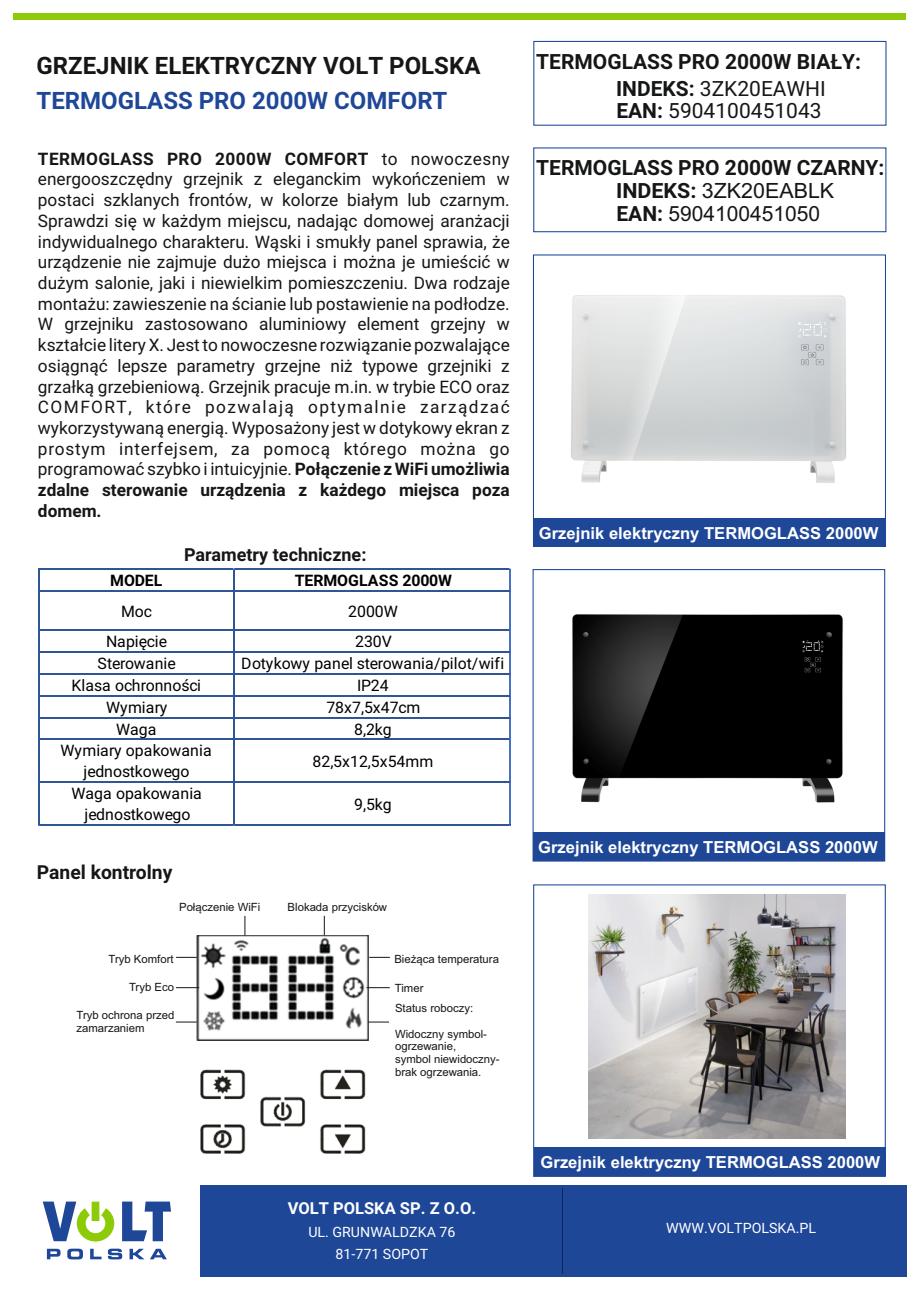
<style>
.page{position:relative;width:920px;height:1290px;background:#fff}
.page>*{position:absolute;margin:0;border:0;box-sizing:border-box;transform-origin:0 0}
.t1{font:700 24px "Roboto";color:#151616}
.t2{font:700 24px "Roboto";color:#1e4798}
.t3{font:700 21px "Roboto";color:#151616}
.t4{font:21px/21.5px "Roboto";color:#151616}
.t5{font:21px "Arial";color:#151616}
.t6{font:700 19.35px "Roboto";color:#151616}
.t7{font:700 18px "Roboto";color:#151616}
.t8{font:17.25px/20.7px "Roboto";color:#151616;text-align:justify}
.t9{font:700 16.65px "Arial";color:#fff}
.t10{font:700 16.5px "Roboto";color:#fff}
.t11{font:15.9px/20.9px "Roboto";color:#000;text-align:center}
.t12{font:700 15.9px "Roboto";color:#000}
.t13{font:14.25px/22.4px "Roboto";color:#fff;text-align:center}
.t14{font:11.4px/12.6px "Arial";color:#151616}
.s1{font-weight:700}
.s2{font-family:"Roboto";font-weight:700}
</style>
<div class="page">
<div style="left:14px;top:14px;width:892px;height:6px;background:#8dcb08"></div>
<div style="left:200px;top:1184px;width:706px;height:92px;background:#1e4798"></div>
<svg style="left:43px;top:1201px;width:71px;height:40px"></svg>
<svg style="left:122px;top:1201px;width:49px;height:40px"></svg>
<svg style="left:47px;top:1249px;width:14px;height:10px"></svg>
<svg style="left:67px;top:1248px;width:16px;height:11px"></svg>
<svg style="left:90px;top:1249px;width:12px;height:10px"></svg>
<svg style="left:108px;top:1248px;width:14px;height:11px"></svg>
<svg style="left:130px;top:1249px;width:37px;height:10px"></svg>
<hr style="left:562px;top:1187px;width:1px;height:86px;background:#09275d">
<div style="left:534px;top:518px;width:351px;height:29px;background:#1e4798"></div>
<div style="left:768px;top:854px;width:11px;height:9px;background:#7992c1"></div>
<div style="left:533px;top:254px;width:353px;height:293px;border:1px solid #1e4797"></div>
<div style="left:533px;top:41px;width:353px;height:85px;border:1px solid #1e4797"></div>
<div style="left:534px;top:832px;width:351px;height:29px;background:#1e4798"></div>
<div style="left:534px;top:1147px;width:351px;height:29px;background:#1e4798"></div>
<div style="left:533px;top:884px;width:353px;height:293px;border:1px solid #1e4797"></div>
<div style="left:533px;top:147px;width:353px;height:85px;border:1px solid #1e4797"></div>
<img style="left:589px;top:895px;width:256px;height:244px">
<hr style="left:40px;top:569px;width:471px;height:1px;background:#305496">
<hr style="left:40px;top:590px;width:471px;height:2px;background:#305496">
<hr style="left:509px;top:570px;width:2px;height:20px;background:#4472c4">
<hr style="left:40px;top:629px;width:471px;height:2px;background:#305496">
<hr style="left:509px;top:592px;width:2px;height:37px;background:#4472c4">
<hr style="left:40px;top:651px;width:471px;height:2px;background:#305496">
<hr style="left:509px;top:631px;width:2px;height:20px;background:#4472c4">
<hr style="left:40px;top:673px;width:471px;height:2px;background:#305496">
<hr style="left:509px;top:653px;width:2px;height:20px;background:#4472c4">
<hr style="left:40px;top:695px;width:471px;height:2px;background:#305496">
<hr style="left:509px;top:675px;width:2px;height:20px;background:#4472c4">
<hr style="left:40px;top:717px;width:471px;height:2px;background:#305496">
<hr style="left:509px;top:697px;width:2px;height:20px;background:#4472c4">
<hr style="left:40px;top:738px;width:471px;height:2px;background:#305496">
<hr style="left:40px;top:781px;width:471px;height:2px;background:#305496">
<hr style="left:509px;top:740px;width:2px;height:41px;background:#4472c4">
<hr style="left:39px;top:569px;width:1px;height:257px;background:#305496">
<hr style="left:233px;top:570px;width:2px;height:256px;background:#305496">
<hr style="left:40px;top:824px;width:471px;height:2px;background:#305496">
<hr style="left:509px;top:783px;width:2px;height:41px;background:#4472c4">
<svg style="left:509px;top:717px;width:2px;height:23px"></svg>
<img style="left:571px;top:295px;width:275px;height:188px">
<img style="left:572px;top:614px;width:271px;height:189px">
<img style="left:197px;top:935px;width:172px;height:106px">
<svg style="left:244px;top:916px;width:1px;height:19px"></svg>
<svg style="left:324px;top:916px;width:1px;height:19px"></svg>
<svg style="left:176px;top:957px;width:21px;height:1px"></svg>
<svg style="left:176px;top:987px;width:23px;height:1px"></svg>
<svg style="left:176px;top:1022px;width:21px;height:1px"></svg>
<svg style="left:369px;top:957px;width:21px;height:1px"></svg>
<svg style="left:367px;top:987px;width:23px;height:1px"></svg>
<svg style="left:368px;top:1022px;width:21px;height:1px"></svg>
<img style="left:200px;top:1069px;width:166px;height:85px">
<h1 class="t1" style="left:37px;top:56px;width:445px">GRZEJNIK ELEKTRYCZNY VOLT POLSKA</h1>
<h1 class="t2" style="left:37px;top:91px;width:412px">TERMOGLASS PRO 2000W COMFORT</h1>
<p class="t3" style="left:536px;top:54px;width:326px">TERMOGLASS PRO 2000W BIAŁY:</p>
<p class="t4" style="left:616px;top:80px;width:211px"><span class="s1">INDEKS:</span> 3ZK20EAWHI<br><span class="s1">EAN:</span> 5904100451043</p>
<p class="t8" style="left:38px;top:150px;width:473px"><span class="s1">TERMOGLASS PRO 2000W COMFORT</span> to nowoczesny energooszczędny grzejnik z eleganckim wykończeniem w postaci szklanych frontów, w kolorze białym lub czarnym.<br>Sprawdzi się w każdym miejscu, nadając domowej aranżacji indywidualnego charakteru. Wąski i smukły panel sprawia, że urządzenie nie zajmuje dużo miejsca i można je umieścić w dużym salonie, jaki i niewielkim pomieszczeniu. Dwa rodzaje montażu: zawieszenie na ścianie lub postawienie na podłodze.<br>W grzejniku zastosowano aluminiowy element grzejny w kształcie litery X. Jest to nowoczesne rozwiązanie pozwalające osiągnąć lepsze parametry grzejne niż typowe grzejniki z grzałką grzebieniową. Grzejnik pracuje m.in. w trybie ECO oraz COMFORT, które pozwalają optymalnie zarządzać wykorzystywaną energią. Wyposażony jest w dotykowy ekran z prostym interfejsem, za pomocą którego można go programować szybko i intuicyjnie. <span class="s1">Połączenie z WiFi umożliwia zdalne sterowanie urządzenia z każdego miejsca poza domem.</span></p>
<p class="t3" style="left:536px;top:159px;width:350px">TERMOGLASS PRO 2000W CZARNY:</p>
<p class="t5" style="left:616px;top:183px;width:220px"><span class="s2">INDEKS:</span> 3ZK20EABLK</p>
<p class="t5" style="left:616px;top:206px;width:205px"><span class="s2">EAN:</span> 5904100451050</p>
<p class="t7" style="left:184px;top:548px;width:184px">Parametry techniczne:</p>
<p class="t12" style="left:110px;top:574px;width:54px">MODEL</p>
<p class="t12" style="left:295px;top:574px;width:159px">TERMOGLASS 2000W</p>
<p class="t11" style="left:121px;top:602px;width:33px">Moc</p>
<p class="t11" style="left:348px;top:602px;width:51px">2000W</p>
<p class="t11" style="left:106px;top:633px;width:62px">Napięcie</p>
<p class="t11" style="left:355px;top:633px;width:38px">230V</p>
<p class="t11" style="left:97px;top:655px;width:80px">Sterowanie</p>
<p class="t11" style="left:241px;top:655px;width:265px">Dotykowy panel sterowania/pilot/wifi</p>
<p class="t11" style="left:72px;top:676px;width:131px">Klasa ochronności</p>
<p class="t11" style="left:357px;top:676px;width:33px">IP24</p>
<p class="t11" style="left:106px;top:698px;width:62px">Wymiary</p>
<p class="t11" style="left:326px;top:698px;width:96px">78x7,5x47cm</p>
<p class="t11" style="left:116px;top:720px;width:42px">Waga</p>
<p class="t11" style="left:354px;top:720px;width:39px">8,2kg</p>
<p class="t11" style="left:61px;top:742px;width:153px">Wymiary opakowania jednostkowego</p>
<p class="t11" style="left:312px;top:753px;width:122px">82,5x12,5x54mm</p>
<p class="t11" style="left:72px;top:784px;width:132px">Waga opakowania jednostkowego</p>
<p class="t11" style="left:354px;top:795px;width:39px">9,5kg</p>
<p class="t6" style="left:37px;top:864px;width:137px">Panel kontrolny</p>
<p class="t14" style="left:179px;top:901px;width:83px">Połączenie WiFi</p>
<p class="t14" style="left:288px;top:901px;width:101px">Blokada przycisków</p>
<p class="t14" style="left:109px;top:953px;width:67px">Tryb Komfort</p>
<p class="t14" style="left:129px;top:982px;width:46px">Tryb Eco</p>
<p class="t14" style="left:76px;top:1010px;width:99px">Tryb ochrona przed zamarzaniem</p>
<p class="t14" style="left:394px;top:953px;width:106px">Bieżąca temperatura</p>
<p class="t14" style="left:395px;top:978px;width:80px;line-height:20.5px">Timer<br>Status roboczy:</p>
<p class="t14" style="left:395px;top:1028px;width:106px">Widoczny symbol&shy;ogrzewanie,<br>symbol niewidoczny&shy;brak ogrzewania.</p>
<p class="t9" style="left:539px;top:527px;width:341px">Grzejnik elektryczny TERMOGLASS 2000W</p>
<p class="t9" style="left:538px;top:841px;width:341px">Grzejnik elektryczny TERMOGLASS 2000W</p>
<p class="t9" style="left:541px;top:1156px;width:341px">Grzejnik elektryczny TERMOGLASS 2000W</p>
<p class="t10" style="left:288px;top:1201px;width:190px">VOLT POLSKA SP. Z O.O.</p>
<p class="t13" style="left:308px;top:1222px;width:149px">UL. GRUNWALDZKA 76<br>81-771 SOPOT</p>
<p class="t13" style="left:666px;top:1218px;width:152px">WWW.VOLTPOLSKA.PL</p>
</div>
